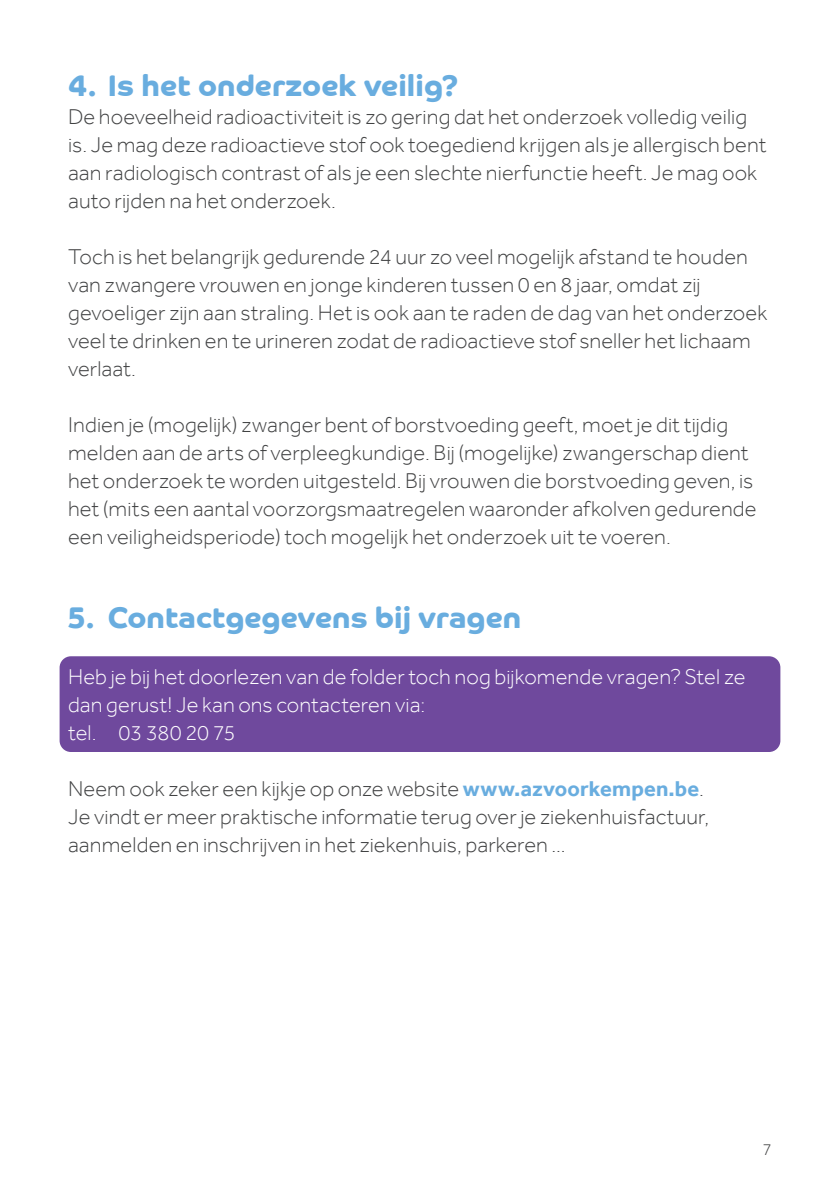
<style>
.page{position:relative;width:840px;height:1191px;background:#fff}
.page>*{position:absolute;margin:0;border:0;box-sizing:border-box;transform-origin:0 0}
.t1{font:700 30px "Co Headline";letter-spacing:.005em;color:#69addf}
.t2{font:300 22px/28px "Effra";letter-spacing:.005em;color:#414243}
.t3{font:300 22px/28px "Effra";letter-spacing:.005em;color:#fff}
.t4{font:300 17px "Effra";color:#414243}
.s1{font-weight:700;color:#69addf}
</style>
<div class="page">
<div style="left:60px;top:656px;width:720px;height:96px;background:#6f499d;border-radius:11px"></div>
<h1 class="t1" style="left:68px;top:69px;width:391px">4. Is het onderzoek veilig?</h1>
<p class="t2" style="left:68px;top:102px;width:699px">De hoeveelheid radioactiviteit is zo gering dat het onderzoek volledig veilig is. Je mag deze radioactieve stof ook toegediend krijgen als je allergisch bent aan radiologisch contrast of als je een slechte nierfunctie heeft. Je mag ook auto rijden na het onderzoek.</p>
<p class="t2" style="left:68px;top:242px;width:700px">Toch is het belangrijk gedurende 24 uur zo veel mogelijk afstand te houden van zwangere vrouwen en jonge kinderen tussen 0 en 8 jaar, omdat zij gevoeliger zijn aan straling. Het is ook aan te raden de dag van het onderzoek veel te drinken en te urineren zodat de radioactieve stof sneller het lichaam verlaat.</p>
<p class="t2" style="left:68px;top:410px;width:689px">Indien je (mogelijk) zwanger bent of borstvoeding geeft, moet je dit tijdig melden aan de arts of verpleegkundige. Bij (mogelijke) zwangerschap dient het onderzoek te worden uitgesteld. Bij vrouwen die borstvoeding geven, is het (mits een aantal voorzorgsmaatregelen waaronder afkolven gedurende een veiligheidsperiode) toch mogelijk het onderzoek uit te voeren.</p>
<h1 class="t1" style="left:68px;top:601px;width:454px">5. Contactgegevens bij vragen</h1>
<p class="t3" style="left:68px;top:662px;width:678px">Heb je bij het doorlezen van de folder toch nog bijkomende vragen? Stel ze dan gerust! Je kan ons contacteren via:<br>tel. 03 380 20 75</p>
<p class="t2" style="left:68px;top:774px;width:642px">Neem ook zeker een kijkje op onze website <span class="s1">www.azvoorkempen.be</span>.<br>Je vindt er meer praktische informatie terug over je ziekenhuisfactuur, aanmelden en inschrijven in het ziekenhuis, parkeren ...</p>
<p class="t4" style="left:762px;top:1139px;width:11px">7</p>
</div>
